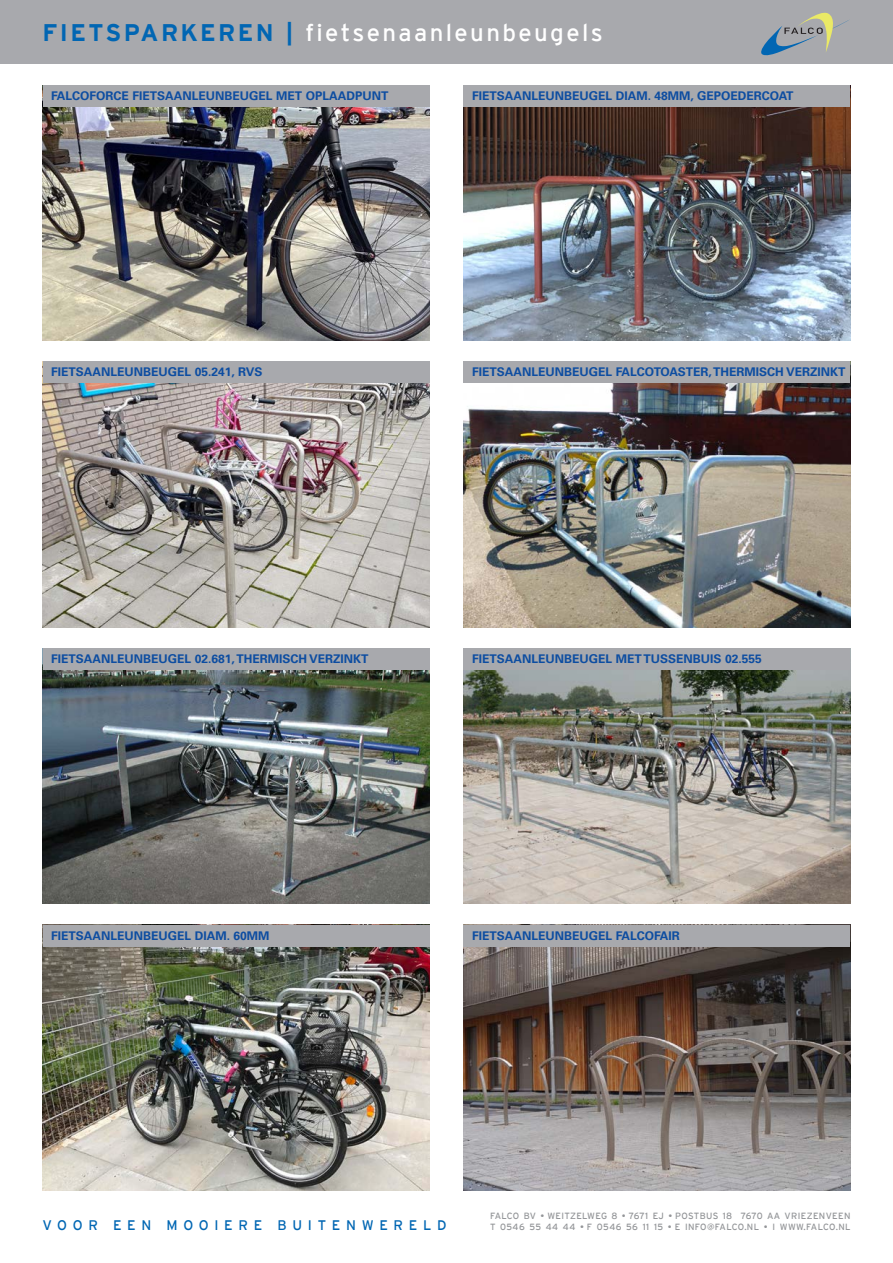
<style>
.page{position:relative;width:893px;height:1263px;background:#fff}
.page>*{position:absolute;margin:0;border:0;box-sizing:border-box;transform-origin:0 0}
.Normaal{font:24px "Interstate";letter-spacing:.1em;color:#fff}
.t1{font:13.8px "Interstate";letter-spacing:.41em;color:#0166b3}
.Normaal-2{font:700 12px "Univers LT";color:#0d4da1}
.t2{font:9px "Interstate";letter-spacing:.04em;color:#939598}
.s1{font-weight:700;color:#0166b3}
</style>
<div class="page">
<div style="left:0;top:0;width:893px;height:64px;background:#a8a9ad"></div>
<svg style="left:761px;top:12px;width:88px;height:44px"></svg>
<img style="left:463px;top:106px;width:387px;height:234px">
<img style="left:43px;top:946px;width:386px;height:245px">
<img style="left:463px;top:946px;width:387px;height:245px">
<img style="left:43px;top:670px;width:386px;height:234px">
<img style="left:463px;top:383px;width:387px;height:244px">
<img style="left:43px;top:106px;width:386px;height:234px">
<img style="left:43px;top:383px;width:386px;height:244px">
<img style="left:463px;top:670px;width:387px;height:234px">
<div style="left:43px;top:85px;width:386px;height:21px;background:#a8a9ad"></div>
<div style="left:463px;top:85px;width:387px;height:21px;background:#a8a9ad"></div>
<div style="left:43px;top:361px;width:386px;height:22px;background:#a8a9ad"></div>
<div style="left:463px;top:361px;width:387px;height:22px;background:#a8a9ad"></div>
<div style="left:43px;top:648px;width:386px;height:22px;background:#a8a9ad"></div>
<div style="left:463px;top:648px;width:387px;height:22px;background:#a8a9ad"></div>
<div style="left:43px;top:925px;width:386px;height:21px;background:#a8a9ad"></div>
<div style="left:463px;top:925px;width:387px;height:21px;background:#a8a9ad"></div>
<p class="Normaal" style="left:43px;top:19px;width:562px"><span class="s1">FIETSPARKEREN |</span> fietsenaanleunbeugels</p>
<p class="Normaal-2" style="left:51px;top:89px;width:339px">FALCOFORCE FIETSAANLEUNBEUGEL MET OPLAADPUNT</p>
<p class="Normaal-2" style="left:472px;top:89px;width:323px">FIETSAANLEUNBEUGEL DIAM. 48MM, GEPOEDERCOAT</p>
<p class="Normaal-2" style="left:51px;top:365px;width:213px">FIETSAANLEUNBEUGEL 05.241, RVS</p>
<p class="Normaal-2" style="left:472px;top:365px;width:375px">FIETSAANLEUNBEUGEL FALCOTOASTER, THERMISCH VERZINKT</p>
<p class="Normaal-2" style="left:51px;top:652px;width:319px">FIETSAANLEUNBEUGEL 02.681, THERMISCH VERZINKT</p>
<p class="Normaal-2" style="left:472px;top:652px;width:291px">FIETSAANLEUNBEUGEL MET TUSSENBUIS 02.555</p>
<p class="Normaal-2" style="left:51px;top:929px;width:220px">FIETSAANLEUNBEUGEL DIAM. 60MM</p>
<p class="Normaal-2" style="left:472px;top:929px;width:209px">FIETSAANLEUNBEUGEL FALCOFAIR</p>
<p class="t2" style="left:490px;top:1211px;width:362px">FALCO BV • WEITZELWEG 8 • 7671 EJ • POSTBUS 18 7670 AA VRIEZENVEEN</p>
<p class="t1" style="left:43px;top:1217px;width:405px">VOOR EEN MOOIERE BUITENWERELD</p>
<p class="t2" style="left:490px;top:1222px;width:362px">T 0546 55 44 44 • F 0546 56 11 15 • E INFO@FALCO.NL • I WWW.FALCO.NL</p>
</div>
